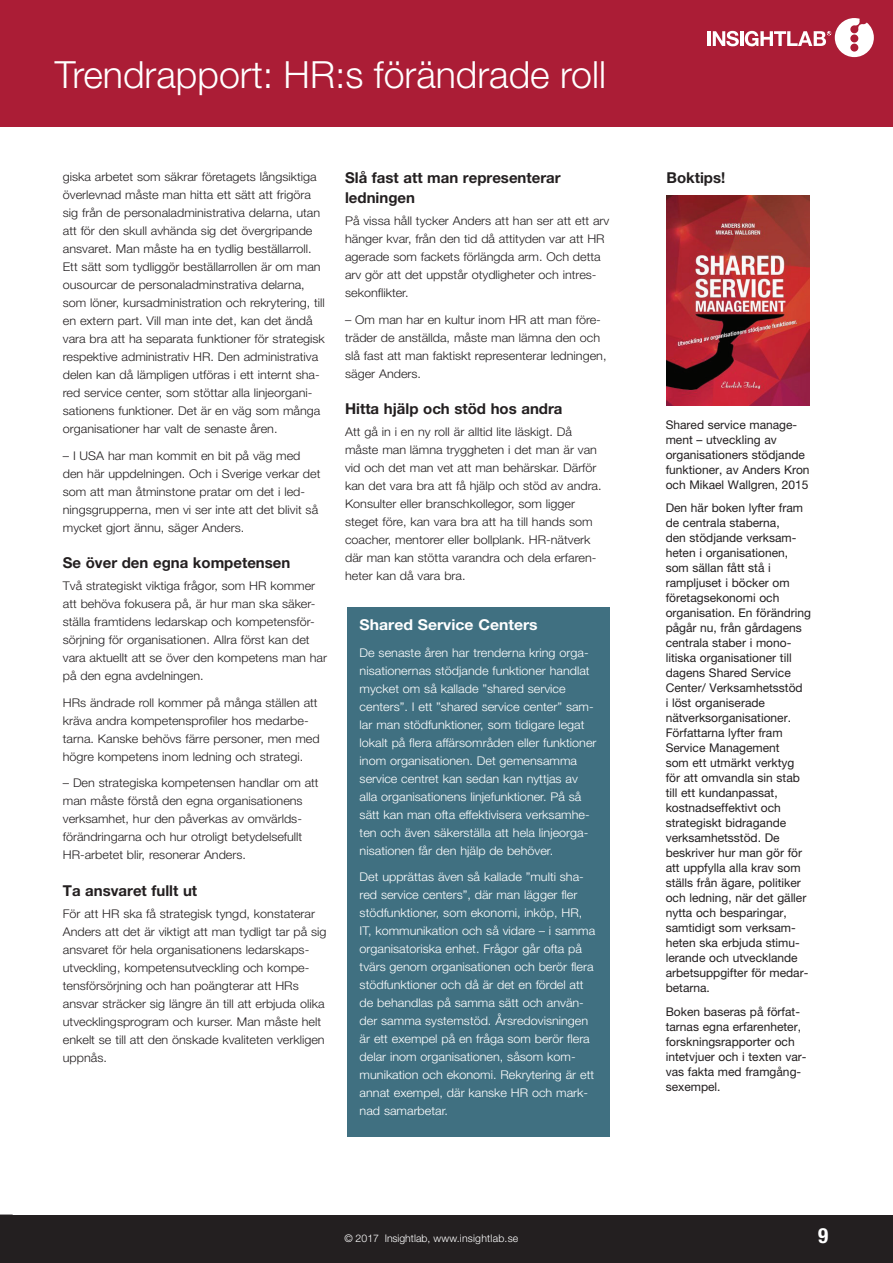
<style>
.page{position:relative;width:893px;height:1263px;background:#fff}
.page>*{position:absolute;margin:0;border:0;box-sizing:border-box;transform-origin:0 0}
.t1{font:300 37.5px "Helvetica Neue LT Pro";color:#fff}
.t2{font:700 condensed 21px "Helvetica Neue LT Pro";color:#fff}
.t3{font:700 15px/19.5px "Helvetica Neue LT Pro";color:#231f20}
.t4{font:700 15px "Helvetica Neue LT Pro";color:#fff;scale:1.05 1}
.t5{font:300 12px/18px "Helvetica Neue LT Pro";color:#231f20;scale:1.05 1}
.t6{font:12px/15px "Helvetica Neue LT Pro";color:#231f20}
.t7{font:300 12px/18px "Helvetica Neue LT Pro";color:#fff;scale:1.05 1}
.t8{font:300 10.5px "Helvetica Neue LT Pro";letter-spacing:.02em;color:#fff}
</style>
<div class="page">
<div style="left:8px;top:1214px;width:885px;height:49px;background:#231f20"></div>
<div style="left:0;top:0;width:893px;height:126px;background:#ab1d36"></div>
<hr style="left:708px;top:31px;width:3px;height:15px;background:#fff">
<svg style="left:713px;top:31px;width:26px;height:15px"></svg>
<hr style="left:740px;top:31px;width:3px;height:15px;background:#fff">
<svg style="left:745px;top:18px;width:129px;height:39px"></svg>
<div style="left:347px;top:607px;width:262px;height:529px;background:#407081"></div>
<img style="left:666px;top:195px;width:143px;height:210px">
<svg style="left:0;top:1214px;width:13px;height:49px"></svg>
<h1 class="t1" style="left:55px;top:52px;width:552px">Trendrapport: HR:s förändrade roll</h1>
<p class="t5" style="left:63px;top:168px;width:251px">giska arbetet som säkrar företagets långsiktiga överlevnad måste man hitta ett sätt att frigöra sig från de personaladministrativa delarna, utan att för den skull avhända sig det övergripande ansvaret. Man måste ha en tydlig beställarroll.<br>Ett sätt som tydliggör beställarrollen är om man ousourcar de personaladminstrativa delarna, som löner, kursadministration och rekrytering, till en extern part. Vill man inte det, kan det ändå vara bra att ha separata funktioner för strategisk respektive administrativ HR. Den administrativa delen kan då lämpligen utföras i ett internt sha&shy;red service center, som stöttar alla linjeorgani&shy;sationens funktioner. Det är en väg som många organisationer har valt de senaste åren.</p>
<p class="t5" style="left:63px;top:446px;width:247px">– I USA har man kommit en bit på väg med den här uppdelningen. Och i Sverige verkar det som att man åtminstone pratar om det i led&shy;ningsgrupperna, men vi ser inte att det blivit så mycket gjort ännu, säger Anders.</p>
<p class="t3" style="left:63px;top:553px;width:229px">Se över den egna kompetensen</p>
<p class="t5" style="left:63px;top:577px;width:253px">Två strategiskt viktiga frågor, som HR kommer att behöva fokusera på, är hur man ska säker&shy;ställa framtidens ledarskap och kompetensför&shy;sörjning för organisationen. Allra först kan det vara aktuellt att se över den kompetens man har på den egna avdelningen.</p>
<p class="t5" style="left:63px;top:693px;width:246px">HRs ändrade roll kommer på många ställen att kräva andra kompetensprofiler hos medarbe&shy;tarna. Kanske behövs färre personer, men med högre kompetens inom ledning och strategi.</p>
<p class="t5" style="left:63px;top:774px;width:245px">– Den strategiska kompetensen handlar om att man måste förstå den egna organisationens verksamhet, hur den påverkas av omvärlds&shy;förändringarna och hur otroligt betydelsefullt HR-arbetet blir, resonerar Anders.</p>
<p class="t3" style="left:63px;top:881px;width:136px">Ta ansvaret fullt ut</p>
<p class="t5" style="left:63px;top:905px;width:253px">För att HR ska få strategisk tyngd, konstaterar Anders att det är viktigt att man tydligt tar på sig ansvaret för hela organisationens ledarskaps&shy;utveckling, kompetensutveckling och kompe&shy;tensförsörjning och han poängterar att HRs ansvar sträcker sig längre än till att erbjuda olika utvecklingsprogram och kurser. Man måste helt enkelt se till att den önskade kvaliteten verkligen uppnås.</p>
<p class="t3" style="left:345px;top:168px;width:217px">Slå fast att man representerar ledningen</p>
<p class="t5" style="left:345px;top:212px;width:253px">På vissa håll tycker Anders att han ser att ett arv hänger kvar, från den tid då attityden var att HR agerade som fackets förlängda arm. Och detta arv gör att det uppstår otydligheter och intres&shy;sekonflikter.</p>
<p class="t5" style="left:345px;top:310px;width:250px">– Om man har en kultur inom HR att man före&shy;träder de anställda, måste man lämna den och slå fast att man faktiskt representerar ledningen, säger Anders.</p>
<p class="t3" style="left:345px;top:399px;width:219px">Hitta hjälp och stöd hos andra</p>
<p class="t5" style="left:345px;top:423px;width:246px">Att gå in i en ny roll är alltid lite läskigt. Då måste man lämna tryggheten i det man är van vid och det man vet att man behärskar. Därför kan det vara bra att få hjälp och stöd av andra.<br>Konsulter eller branschkollegor, som ligger steget före, kan vara bra att ha till hands som coacher, mentorer eller bollplank. HR-nätverk där man kan stötta varandra och dela erfaren&shy;heter kan då vara bra.</p>
<p class="t4" style="left:360px;top:616px;width:171px">Shared Service Centers</p>
<p class="t7" style="left:360px;top:643px;width:227px">De senaste åren har trenderna kring orga&shy;nisationernas stödjande funktioner handlat mycket om så kallade ”shared service centers”. I ett ”shared service center” sam&shy;lar man stödfunktioner, som tidigare legat lokalt på flera affärsområden eller funktioner inom organisationen. Det gemensamma service centret kan sedan kan nyttjas av alla organisationens linjefunktioner. På så sätt kan man ofta effektivisera verksamhe&shy;ten och även säkerställa att hela linjeorga&shy;nisationen får den hjälp de behöver.</p>
<p class="t7" style="left:360px;top:868px;width:226px">Det upprättas även så kallade ”multi sha&shy;red service centers”, där man lägger fler stödfunktioner, som ekonomi, inköp, HR, IT, kommunikation och så vidare – i samma organisatoriska enhet. Frågor går ofta på tvärs genom organisationen och berör flera stödfunktioner och då är det en fördel att de behandlas på samma sätt och använ&shy;der samma systemstöd. Årsredovisningen är ett exempel på en fråga som berör flera delar inom organisationen, såsom kom&shy;munikation och ekonomi. Rekrytering är ett annat exempel, där kanske HR och mark&shy;nad samarbetar.</p>
<p class="t8" style="left:344px;top:1231px;width:176px">© 2017 Insightlab, www.insightlab.se</p>
<p class="t3" style="left:666px;top:168px;width:60px">Boktips!</p>
<p class="t6" style="left:666px;top:417px;width:145px">Shared service manage&shy;ment – utveckling av organisationers stödjande funktioner, av Anders Kron och Mikael Wallgren, 2015</p>
<p class="t6" style="left:666px;top:500px;width:147px">Den här boken lyfter fram de centrala staberna,<br>den stödjande verksam&shy;heten i organisationen, som sällan fått stå i rampljuset i böcker om företagsekonomi och organisation. En förändring pågår nu, från gårdagens centrala staber i mono&shy;litiska organisationer till dagens Shared Service<br>Center/ Verksamhetsstöd<br>i löst organiserade nätverksorganisationer.<br>Fö rfattarna lyfter fram<br>Service Management<br>som ett utmärkt verktyg för att omvandla sin stab till ett kundanpassat, kostnadseffektivt och strategiskt bidragande verksamhetsstöd. De beskriver hur man gör för att uppfylla alla krav som ställs från ägare, politiker och ledning, när det gäller nytta och besparingar, samtidigt som verksam&shy;heten ska erbjuda stimu&shy;lerande och utvecklande arbetsuppgifter för medar&shy;betarna.</p>
<p class="t6" style="left:666px;top:1004px;width:142px">Boken baseras på förfat&shy;tarnas egna erfarenheter, forskningsrapporter och intetvjuer och i texten var&shy;vas fakta med framgång&shy;sexempel.</p>
<h2 class="t2" style="left:818px;top:1222px;width:12px">9</h2>
</div>
